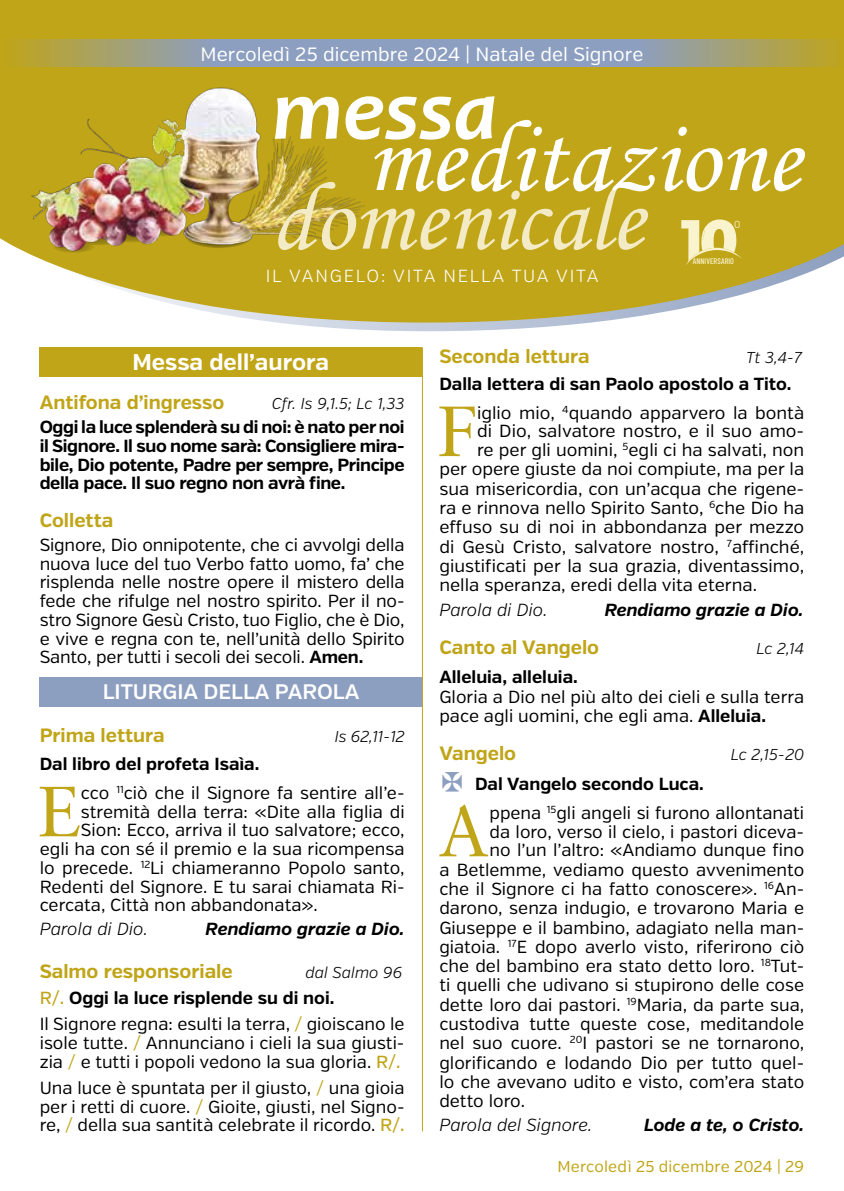
<style>
.page{position:relative;width:844px;height:1191px;background:#fff}
.page>*{position:absolute;margin:0;border:0;box-sizing:border-box;transform-origin:0 0}
.t1{font:italic 700 86.8px "Candara";color:#fff}
.t2{font:71.23px "Sabon";color:#c0a518}
.t3{font:700 22.75px "Verb";color:#fff}
.t4{font:600 21px "Verb";color:#fff}
.t5{font:700 19.25px "Verb";color:#c0a518}
.t6{font:19.25px "Verb";color:#fff}
.t7{font:17.5px/18.7px "Verb";color:#000}
.t8{font:700 17.5px/18.7px "Verb";color:#000;text-align:justify}
.t9{font:italic 700 17.5px "Verb";color:#000}
.t10{font:italic 300 17.5px "Verb";color:#000}
.t11{font:300 17.5px "Verb";letter-spacing:.1em;color:#fff}
.t12{font:italic 300 15.75px "Verb";color:#000}
.t13{font:15.75px "Verb";letter-spacing:.01em;color:#c0a518}
.t14{font:10.15px "Barlow";color:#f9f3ce}
.t15{font:500 8.22px "Barlow Condensed";letter-spacing:.005em;color:#f9f3ce}
.s1{font-weight:700}
.s2{font-weight:500;color:#c0a518}
.s3{color:#c0a518}
</style>
<div class="page">
<div style="left:40px;top:347px;width:382px;height:29px;background:#c0a518"></div>
<div style="left:40px;top:677px;width:382px;height:29px;background:#8d9fc0"></div>
<hr style="left:422px;top:347px;width:1px;height:784px;background:#c0a518">
<svg style="left:275px;top:322px;width:319px;height:9px"></svg>
<svg style="left:0;top:0;width:843px;height:322px;background:#c6b03b"></svg>
<svg style="left:0;top:40px;width:843px;height:27px;background:#99a096"></svg>
<img style="left:7px;top:82px;width:367px;height:184px">
<svg style="left:278px;top:120px;width:526px;height:146px;background:#cab440"></svg>
<p class="t6" style="left:200px;top:43px;width:444px">Mercoledì 25 dicembre 2024 | Natale del Signore</p>
<h1 class="t1" style="left:272px;top:56px;width:227px">messa</h1>
<p class="t11" style="left:265px;top:265px;width:334px">IL VANGELO: VITA NELLA TUA VITA</p>
<p class="t14" style="left:734px;top:217px;width:8px">O</p>
<p class="t15" style="left:692px;top:255px;width:43px">ANNIVERSARIO</p>
<h3 class="t3" style="left:133px;top:348px;width:198px">Messa dell’aurora</h3>
<p class="t5" style="left:40px;top:391px;width:186px">Antifona d’ingresso</p>
<p class="t12" style="left:272px;top:394px;width:134px">Cfr. Is 9,1.5; Lc 1,33</p>
<p class="t8" style="left:40px;top:418px;width:366px">Oggi la luce splenderà su di noi: è nato per noi il Signore. Il suo nome sarà: Consigliere mira&shy;bile, Dio potente, Padre per sempre, Principe della pace. Il suo regno non avrà fine.</p>
<p class="t5" style="left:40px;top:508px;width:75px">Colletta</p>
<p class="t7" style="left:40px;top:535px;width:366px;text-align:justify">Signore, Dio onnipotente, che ci avvolgi della nuova luce del tuo Verbo fatto uomo, fa’ che risplenda nelle nostre opere il mistero della fede che rifulge nel nostro spirito. Per il no&shy;stro Signore Gesù Cristo, tuo Figlio, che è Dio, e vive e regna con te, nell’unità dello Spirito Santo, per tutti i secoli dei secoli. <span class="s1">Amen.</span></p>
<p class="t4" style="left:103px;top:679px;width:258px">LITURGIA DELLA PAROLA</p>
<p class="t5" style="left:40px;top:723px;width:126px">Prima lettura</p>
<p class="t12" style="left:334px;top:726px;width:71px">Is 62,11-12</p>
<p class="t8" style="left:40px;top:755px;width:221px">Dal libro del profeta Isaìa.</p>
<h2 class="t2" style="left:37px;top:769px;width:45px">E</h2>
<p class="t7" style="left:81px;top:783px;width:325px">cco <sup>11</sup>ciò che il Signore fa sentire all’e-</p>
<p class="t7" style="left:81px;top:802px;width:325px">stremità della terra: «Dite alla figlia di</p>
<p class="t7" style="left:81px;top:821px;width:325px">Sion: Ecco, arriva il tuo salvatore; ecco,</p>
<p class="t7" style="left:40px;top:840px;width:366px">egli ha con sé il premio e la sua ricompensa</p>
<p class="t7" style="left:40px;top:858px;width:366px">lo precede. <sup>12</sup>Li chiameranno Popolo santo,</p>
<p class="t7" style="left:40px;top:877px;width:366px">Redenti del Signore. E tu sarai chiamata Ri-</p>
<p class="t7" style="left:40px;top:896px;width:279px">cercata, Città non abbandonata».</p>
<p class="t10" style="left:40px;top:918px;width:110px">Parola di Dio.</p>
<p class="t9" style="left:205px;top:918px;width:200px">Rendiamo grazie a Dio.</p>
<p class="t5" style="left:40px;top:959px;width:194px">Salmo responsoriale</p>
<p class="t12" style="left:305px;top:962px;width:98px">dal Salmo 96</p>
<p class="t7" style="left:40px;top:985px;width:366px;line-height:26.2px"><span class="s2">R/.</span> <span class="s1">Oggi la luce risplende su di noi.<br></span>Il Signore regna: esulti la terra, <span class="s3">/</span> gioiscano le</p>
<p class="t7" style="left:40px;top:1033px;width:366px">isole tutte. <span class="s3">/</span> Annunciano i cieli la sua giusti&shy;zia <span class="s3">/</span> e tutti i popoli vedono la sua gloria. <span class="s2">R/.</span></p>
<p class="t7" style="left:40px;top:1078px;width:366px;text-align:justify">Una luce è spuntata per il giusto, <span class="s3">/</span> una gioia per i retti di cuore. <span class="s3">/</span> Gioite, giusti, nel Signo&shy;re, <span class="s3">/</span> della sua santità celebrate il ricordo. <span class="s2">R/.</span></p>
<p class="t5" style="left:439px;top:344px;width:152px">Seconda lettura</p>
<p class="t12" style="left:746px;top:348px;width:57px">Tt 3,4-7</p>
<p class="t8" style="left:439px;top:374px;width:353px">Dalla lettera di san Paolo apostolo a Tito.</p>
<h2 class="t2" style="left:437px;top:389px;width:42px">F</h2>
<p class="t7" style="left:477px;top:403px;width:328px">iglio mio, <sup>4</sup>quando apparvero la bontà</p>
<p class="t7" style="left:477px;top:422px;width:328px">di Dio, salvatore nostro, e il suo amo-</p>
<p class="t7" style="left:477px;top:441px;width:328px">re per gli uomini, <sup>5</sup>egli ci ha salvati, non</p>
<p class="t7" style="left:439px;top:460px;width:366px">per opere giuste da noi compiute, ma per la</p>
<p class="t7" style="left:439px;top:479px;width:366px">sua misericordia, con un’acqua che rigene-</p>
<p class="t7" style="left:439px;top:499px;width:366px">ra e rinnova nello Spirito Santo, <sup>6</sup>che Dio ha</p>
<p class="t7" style="left:439px;top:518px;width:366px">effuso su di noi in abbondanza per mezzo</p>
<p class="t7" style="left:439px;top:537px;width:366px">di Gesù Cristo, salvatore nostro, <sup>7</sup>affinché,</p>
<p class="t7" style="left:439px;top:557px;width:366px">giustificati per la sua grazia, diventassimo,</p>
<p class="t7" style="left:439px;top:576px;width:319px">nella speranza, eredi della vita eterna.</p>
<p class="t10" style="left:439px;top:599px;width:110px">Parola di Dio.</p>
<p class="t9" style="left:604px;top:599px;width:200px">Rendiamo grazie a Dio.</p>
<p class="t5" style="left:439px;top:635px;width:161px">Canto al Vangelo</p>
<p class="t12" style="left:756px;top:639px;width:49px">Lc 2,14</p>
<p class="t8" style="left:439px;top:668px;width:140px">Alleluia, alleluia.</p>
<p class="t7" style="left:439px;top:687px;width:366px;line-height:19.2px">Gloria a Dio nel più alto dei cieli e sulla terra pace agli uomini, che egli ama. <span class="s1">Alleluia.</span></p>
<p class="t5" style="left:439px;top:742px;width:78px">Vangelo</p>
<p class="t12" style="left:730px;top:745px;width:75px">Lc 2,15-20</p>
<p class="t8" style="left:475px;top:774px;width:230px">Dal Vangelo secondo Luca.</p>
<h2 class="t2" style="left:438px;top:789px;width:53px">A</h2>
<p class="t7" style="left:489px;top:803px;width:316px">ppena <sup>15</sup>gli angeli si furono allontanati</p>
<p class="t7" style="left:489px;top:822px;width:316px">da loro, verso il cielo, i pastori diceva-</p>
<p class="t7" style="left:489px;top:841px;width:316px">no l’un l’altro: «Andiamo dunque fino</p>
<p class="t7" style="left:439px;top:860px;width:366px">a Betlemme, vediamo questo avvenimento</p>
<p class="t7" style="left:439px;top:879px;width:366px">che il Signore ci ha fatto conoscere». <sup>16</sup>An-</p>
<p class="t7" style="left:439px;top:899px;width:366px">darono, senza indugio, e trovarono Maria e</p>
<p class="t7" style="left:439px;top:918px;width:366px">Giuseppe e il bambino, adagiato nella man-</p>
<p class="t7" style="left:439px;top:937px;width:366px">giatoia. <sup>17</sup>E dopo averlo visto, riferirono ciò</p>
<p class="t7" style="left:439px;top:957px;width:366px">che del bambino era stato detto loro. <sup>18</sup>Tut-</p>
<p class="t7" style="left:439px;top:976px;width:366px">ti quelli che udivano si stupirono delle cose</p>
<p class="t7" style="left:439px;top:995px;width:366px">dette loro dai pastori. <sup>19</sup>Maria, da parte sua,</p>
<p class="t7" style="left:439px;top:1014px;width:366px">custodiva tutte queste cose, meditandole</p>
<p class="t7" style="left:439px;top:1034px;width:366px">nel suo cuore. <sup>20</sup>I pastori se ne tornarono,</p>
<p class="t7" style="left:439px;top:1053px;width:366px">glorificando e lodando Dio per tutto quel-</p>
<p class="t7" style="left:439px;top:1072px;width:366px">lo che avevano udito e visto, com’era stato</p>
<p class="t7" style="left:439px;top:1092px;width:87px">detto loro.</p>
<p class="t10" style="left:439px;top:1114px;width:154px">Parola del Signore.</p>
<p class="t9" style="left:644px;top:1114px;width:161px">Lode a te, o Cristo.</p>
<p class="t13" style="left:557px;top:1157px;width:248px">Mercoledì 25 dicembre 2024 | 29</p>
</div>
